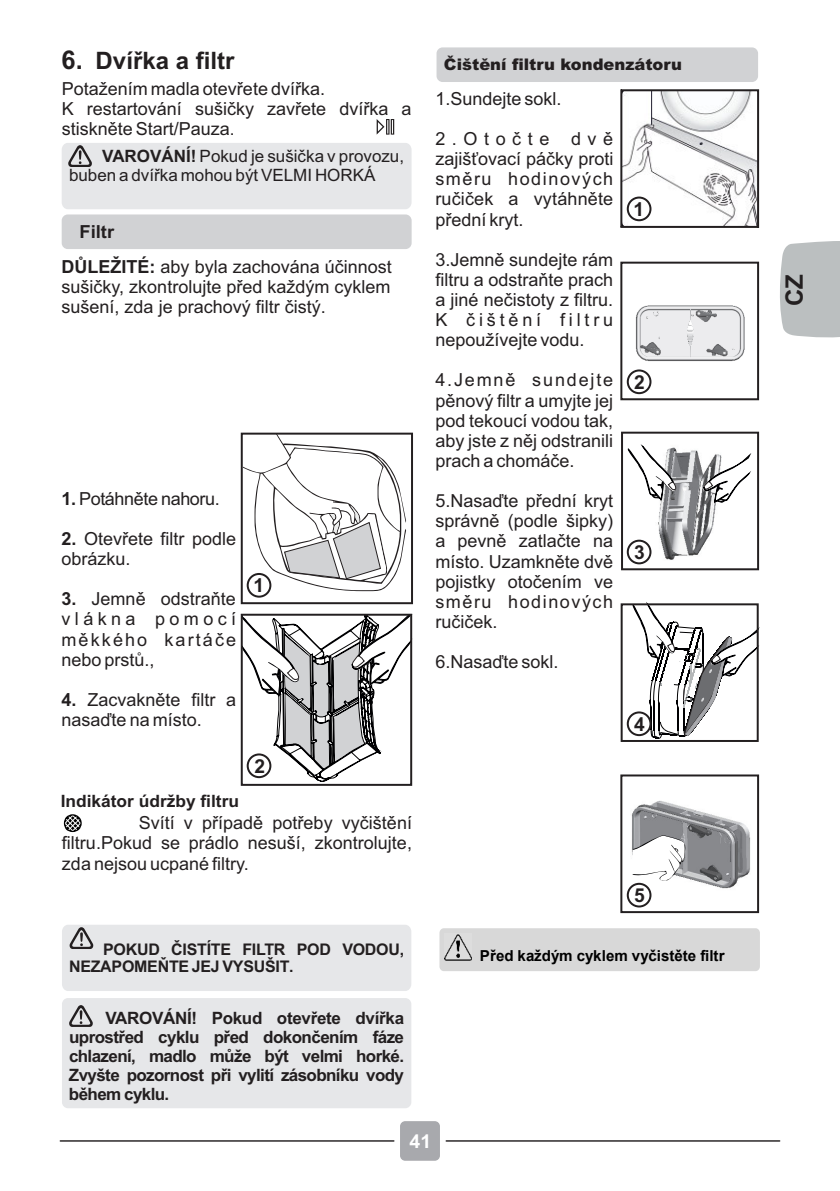
<style>
.page{position:relative;width:840px;height:1191px;background:#fff}
.page>*{position:absolute;margin:0;border:0;box-sizing:border-box;transform-origin:0 0}
.t1{font:700 24px "Arial";color:#231f20}
.t2{font:700 19.2px "Arial";color:#231f20}
.t3{font:700 19px "Arial";color:#fff}
.t4{font:18px/20.2px "Arial";color:#231f20;text-align:justify}
.t5{font:18px "Arial";letter-spacing:-.02em;color:#231f20}
.t6{font:700 17px/19px "Arial";letter-spacing:-.035em;color:#231f20;text-align:justify}
.t7{font:17px/19px "Arial";color:#231f20}
.t8{font:700 17px "Arial";color:#231f20}
.t9{font:700 16px/17.8px "Arial";letter-spacing:-.015em;color:#231f20}
.t10{font:900 16px "Arial";color:#231f20}
.t11{font:700 15.2px "Arial";color:#000}
.s1{font-size:26px}
.s2{font-size:17px}
.s3{font-weight:700}
</style>
<div class="page">
<svg style="left:376px;top:119px;width:18px;height:16px"></svg>
<div style="left:62px;top:214px;width:349px;height:35px;background:#d1d2d4;border-radius:6px"></div>
<div style="left:241px;top:432px;width:172px;height:172px;border:2px solid #231f20"></div>
<svg style="left:243px;top:433px;width:163px;height:158px"></svg>
<svg style="left:240px;top:614px;width:169px;height:167px"></svg>
<div style="left:241px;top:614px;width:171px;height:172px;border:2px solid #231f20"></div>
<div style="left:246px;top:573px;width:25px;height:24px;background:#fff;border:2px solid #231f20;border-radius:50%"></div>
<svg style="left:246px;top:753px;width:25px;height:25px"></svg>
<hr style="left:60px;top:1140px;width:333px;height:1px;background:#231f20">
<hr style="left:446px;top:1140px;width:333px;height:1px;background:#231f20">
<div style="left:400px;top:1121px;width:39px;height:39px;background:#a8a9ad;border-radius:5px"></div>
<div style="left:62px;top:143px;width:349px;height:66px;background:#e6e7e9;border-radius:7px"></div>
<svg style="left:68px;top:145px;width:24px;height:22px"></svg>
<div style="left:62px;top:924px;width:349px;height:67px;background:#e6e7e9;border-radius:7px"></div>
<svg style="left:70px;top:927px;width:23px;height:22px"></svg>
<div style="left:62px;top:998px;width:349px;height:110px;background:#e6e7e9;border-radius:6px"></div>
<svg style="left:69px;top:1005px;width:24px;height:22px"></svg>
<svg style="left:780px;top:241px;width:59px;height:97px;background:#bfc2c3"></svg>
<div style="left:436px;top:47px;width:321px;height:35px;background:#d1d2d4;border-radius:6px"></div>
<div style="left:620px;top:262px;width:138px;height:138px;border:2px solid #231f20"></div>
<img style="left:635px;top:305px;width:110px;height:57px">
<svg style="left:632px;top:602px;width:127px;height:137px"></svg>
<div style="left:620px;top:603px;width:138px;height:139px;border:2px solid #231f20"></div>
<div style="left:620px;top:774px;width:138px;height:139px;border:2px solid #231f20"></div>
<img style="left:631px;top:800px;width:120px;height:91px">
<svg style="left:632px;top:835px;width:53px;height:51px"></svg>
<img style="left:658px;top:450px;width:58px;height:110px">
<div style="left:620px;top:432px;width:138px;height:138px;border:2px solid #231f20"></div>
<svg style="left:627px;top:444px;width:49px;height:57px"></svg>
<svg style="left:702px;top:453px;width:48px;height:51px"></svg>
<svg style="left:620px;top:89px;width:138px;height:139px"></svg>
<svg style="left:626px;top:196px;width:25px;height:25px"></svg>
<svg style="left:626px;top:369px;width:25px;height:25px"></svg>
<svg style="left:626px;top:539px;width:25px;height:25px"></svg>
<svg style="left:626px;top:711px;width:25px;height:25px"></svg>
<svg style="left:626px;top:882px;width:25px;height:25px"></svg>
<div style="left:439px;top:928px;width:320px;height:43px;background:#d8d8d8;border-radius:5px"></div>
<img style="left:444px;top:934px;width:27px;height:26px">
<svg style="left:63px;top:814px;width:19px;height:18px"></svg>
<h1 class="t1" style="left:61px;top:51px;width:174px"><span class="s1">6.</span> Dvířka a filtr</h1>
<p class="t4" style="left:62px;top:80px;width:351px;text-align:left">Potažením madla otevřete dvířka.<br>K restartování sušičky zavřete dvířka a stiskněte Start/Pauza<span class="s2">.</span></p>
<p class="t7" style="left:69px;top:148px;width:336px;text-indent:33px"><span class="s3">VAROVÁNÍ!</span> Pokud je sušička v provozu, buben a dvířka mohou být VELMI HORKÁ</p>
<p class="t4" style="left:61px;top:216px;width:332px;line-height:34.4px;text-indent:18px"><span class="s3">Filtr<br>DŮLEŽITÉ:</span> aby byla zachována účinnost</p>
<p class="t4" style="left:61px;top:278px;width:330px">sušičky, zkontrolujte před každým cyklem sušení, zda je prachový filtr čistý.</p>
<p class="t5" style="left:61px;top:491px;width:160px"><span class="s3">1.</span> Potáhněte nahoru.</p>
<p class="t4" style="left:61px;top:530px;width:176px"><span class="s3">2.</span> Otevřete filtr podle obrázku.</p>
<p class="t4" style="left:61px;top:590px;width:176px"><span class="s3">3.</span> Jemně odstraňte vlákna pomocí měkkého kartáče nebo prstů.,</p>
<p class="t4" style="left:61px;top:691px;width:176px"><span class="s3">4.</span> Zacvakněte filtr a nasaďte na místo.</p>
<p class="t2" style="left:253px;top:578px;width:12px">1</p>
<p class="t2" style="left:254px;top:759px;width:12px">2</p>
<p class="t8" style="left:61px;top:794px;width:180px">Indikátor údržby filtru</p>
<p class="t4" style="left:62px;top:814px;width:351px;text-indent:77px">Svítí v případě potřeby vyčištění filtru.Pokud se prádlo nesuší, zkontrolujte, zda nejsou ucpané filtry.</p>
<p class="t9" style="left:69px;top:941px;width:336px;text-indent:34px">POKUD ČISTÍTE FILTR POD VODOU,<br>NEZAPOMEŇTE JEJ VYSUŠIT.</p>
<p class="t6" style="left:69px;top:1010px;width:336px;text-indent:36px">VAROVÁNÍ! Pokud otevřete dvířka uprostřed cyklu před dokončením fáze chlazení, madlo může být velmi horké.<br>Zvyšte pozornost při vylití zásobníku vody během cyklu.</p>
<p class="t10" style="left:443px;top:59px;width:239px">Čištění filtru kondenzátoru</p>
<p class="t4" style="left:435px;top:90px;width:128px">1.Sundejte sokl.</p>
<p class="t4" style="left:435px;top:130px;width:179px">2.Otočte dvě zajišťovací páčky proti směru hodinových ručiček a vytáhněte přední kryt.</p>
<p class="t4" style="left:435px;top:251px;width:179px">3.Jemně sundejte rám filtru a odstraňte prach a jiné nečistoty z filtru.<br>K čištění filtru nepoužívejte vodu.</p>
<p class="t4" style="left:435px;top:372px;width:179px">4.Jemně sundejte pěnový filtr a umyjte jej pod tekoucí vodou tak, aby jste z něj odstranili prach a chomáče.</p>
<p class="t4" style="left:435px;top:492px;width:179px">5.Nasaďte přední kryt správně (podle šipky) a pevně zatlačte na místo. Uzamkněte dvě pojistky otočením ve směru hodinových ručiček.</p>
<p class="t4" style="left:435px;top:653px;width:125px">6.Nasaďte sokl.</p>
<p class="t2" style="left:633px;top:202px;width:12px">1</p>
<p class="t2" style="left:633px;top:375px;width:12px">2</p>
<p class="t2" style="left:633px;top:545px;width:12px">3</p>
<p class="t2" style="left:633px;top:717px;width:12px">4</p>
<p class="t2" style="left:633px;top:888px;width:12px">5</p>
<p class="t11" style="left:479px;top:947px;width:246px">Před každým cyklem vyčistěte filtr</p>
<p class="t3" style="left:409px;top:1134px;width:23px">41</p>
<h1 class="t1" style="left:784px;top:306px;width:33px;rotate:-90deg">CZ</h1>
</div>
